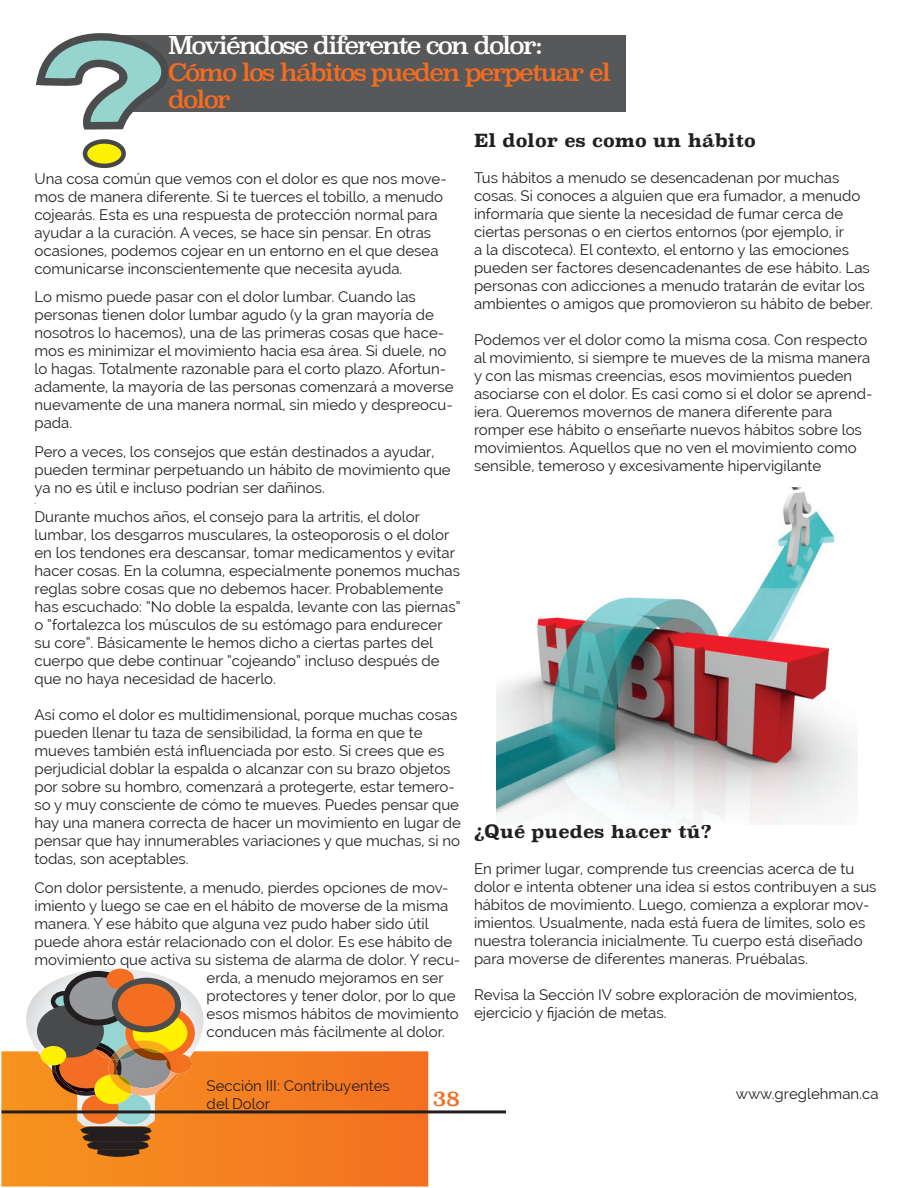
<style>
.page{position:relative;width:918px;height:1188px;background:#fff}
.page>*{position:absolute;margin:0;border:0;box-sizing:border-box;transform-origin:0 0}
.t1{font:24px/27px "Superclarendon Rg";letter-spacing:-.08em;color:#f36c21}
.t2{font:24px "Superclarendon Rg";letter-spacing:-.08em;color:#fff}
.t3{font:21px "Superclarendon Rg";color:#f36c21}
.t4{font:700 18px "Superclarendon Rg";color:#231f20}
.t5{font:15px/18px "Raleway";color:#231f20}
.t6{font:9px "Raleway";color:#231f20}
</style>
<div class="page">
<svg style="left:1px;top:1051px;width:427px;height:136px"></svg>
<svg style="left:1px;top:969px;width:226px;height:189px"></svg>
<div style="left:115px;top:981px;width:63px;height:48px;background:#f36e21;border-radius:50%"></div>
<div style="left:112px;top:978px;width:69px;height:54px;border:6px solid #4b4c4d;border-radius:50%"></div>
<hr style="left:1px;top:1110px;width:505px;height:3px;background:#231f20">
<div style="left:119px;top:35px;width:507px;height:77px;background:#57585a"></div>
<svg style="left:36px;top:33px;width:132px;height:97px"></svg>
<svg style="left:85px;top:141px;width:39px;height:25px"></svg>
<div style="left:83px;top:139px;width:43px;height:29px;border:4px solid #464748;border-radius:50%"></div>
<img style="left:497px;top:488px;width:361px;height:336px">
<h1 class="t2" style="left:168px;top:31px;width:376px">Moviéndose diferente con dolor:</h1>
<h1 class="t1" style="left:168px;top:59px;width:445px">Cómo los hábitos pueden perpetuar el dolor</h1>
<p class="t5" style="left:34px;top:169px;width:414px">Una cosa común que vemos con el dolor es que nos move&shy;mos de manera diferente. Si te tuerces el tobillo, a menudo cojearás. Esta es una respuesta de protección normal para ayudar a la curación. A veces, se hace sin pensar. En otras ocasiones, podemos cojear en un entorno en el que desea comunicarse inconscientemente que necesita ayuda.</p>
<p class="t5" style="left:34px;top:288px;width:421px">Lo mismo puede pasar con el dolor lumbar. Cuando las personas tienen dolor lumbar agudo (y la gran mayoría de nosotros lo hacemos), una de las primeras cosas que hace&shy;mos es minimizar el movimiento hacia esa área. Si duele, no lo hagas. Totalmente razonable para el corto plazo. Afortun&shy;adamente, la mayoría de las personas comenzará a moverse nuevamente de una manera normal, sin miedo y despreocu&shy;pada.</p>
<p class="t5" style="left:34px;top:443px;width:418px">Pero a veces, los consejos que están destinados a ayudar, pueden terminar perpetuando un hábito de movimiento que ya no es útil e incluso podrían ser dañinos.</p>
<p class="t6" style="left:34px;top:496px;width:3px">.</p>
<p class="t5" style="left:34px;top:508px;width:428px">Durante muchos años, el consejo para la artritis, el dolor lumbar, los desgarros musculares, la osteoporosis o el dolor en los tendones era descansar, tomar medicamentos y evitar hacer cosas. En la columna, especialmente ponemos muchas reglas sobre cosas que no debemos hacer. Probablemente has escuchado: “No doble la espalda, levante con las piernas” o “fortalezca los músculos de su estómago para endurecer su core”. Básicamente le hemos dicho a ciertas partes del cuerpo que debe continuar “cojeando” incluso después de que no haya necesidad de hacerlo.</p>
<p class="t5" style="left:34px;top:706px;width:428px">Así como el dolor es multidimensional, porque muchas cosas pueden llenar tu taza de sensibilidad, la forma en que te mueves también está influenciada por esto. Si crees que es perjudicial doblar la espalda o alcanzar con su brazo objetos por sobre su hombro, comenzará a protegerte, estar temero&shy;so y muy consciente de cómo te mueves. Puedes pensar que hay una manera correcta de hacer un movimiento en lugar de pensar que hay innumerables variaciones y que muchas, si no todas, son aceptables.</p>
<p class="t5" style="left:34px;top:878px;width:416px">Con dolor persistente, a menudo, pierdes opciones de mov-</p>
<p class="t5" style="left:34px;top:896px;width:416px">imiento y luego se cae en el hábito de moverse de la misma</p>
<p class="t5" style="left:34px;top:914px;width:396px">manera. Y ese hábito que alguna vez pudo haber sido útil</p>
<p class="t5" style="left:34px;top:932px;width:419px">puede ahora estár relacionado con el dolor. Es ese hábito de</p>
<p class="t5" style="left:34px;top:950px;width:427px">movimiento que activa su sistema de alarma de dolor. Y recu-</p>
<p class="t5" style="left:207px;top:968px;width:239px">erda, a menudo mejoramos en ser</p>
<p class="t5" style="left:207px;top:986px;width:251px">protectores y tener dolor, por lo que</p>
<p class="t5" style="left:207px;top:1004px;width:254px">esos mismos hábitos de movimiento</p>
<p class="t5" style="left:207px;top:1022px;width:240px">conducen más fácilmente al dolor.</p>
<p class="t4" style="left:474px;top:130px;width:283px">El dolor es como un hábito</p>
<p class="t5" style="left:474px;top:169px;width:400px">Tus hábitos a menudo se desencadenan por muchas cosas. Si conoces a alguien que era fumador, a menudo informaría que siente la necesidad de fumar cerca de ciertas personas o en ciertos entornos (por ejemplo, ir<br>a la discoteca). El contexto, el entorno y las emociones pueden ser factores desencadenantes de ese hábito. Las personas con adicciones a menudo tratarán de evitar los ambientes o amigos que promovieron su hábito de beber.</p>
<p class="t5" style="left:474px;top:331px;width:400px">Podemos ver el dolor como la misma cosa. Con respecto al movimiento, si siempre te mueves de la misma manera y con las mismas creencias, esos movimientos pueden asociarse con el dolor. Es casi como si el dolor se aprend&shy;iera. Queremos movernos de manera diferente para romper ese hábito o enseñarte nuevos hábitos sobre los movimientos. Aquellos que no ven el movimiento como sensible, temeroso y excesivamente hipervigilante</p>
<p class="t4" style="left:474px;top:821px;width:239px">¿Qué puedes hacer tú?</p>
<p class="t5" style="left:474px;top:860px;width:404px">En primer lugar, comprende tus creencias acerca de tu dolor e intenta obtener una idea si estos contribuyen a sus hábitos de movimiento. Luego, comienza a explorar mov&shy;imientos. Usualmente, nada está fuera de límites, solo es nuestra tolerancia inicialmente. Tu cuerpo está diseñado para moverse de diferentes maneras. Pruébalas.</p>
<p class="t5" style="left:474px;top:986px;width:385px">Revisa la Sección IV sobre exploración de movimientos, ejercicio y fijación de metas.</p>
<p class="t5" style="left:207px;top:1077px;width:185px">Sección III: Contribuyentes del Dolor</p>
<h2 class="t3" style="left:433px;top:1085px;width:29px">38</h2>
<p class="t5" style="left:736px;top:1085px;width:144px">www.greglehman.ca</p>
</div>
